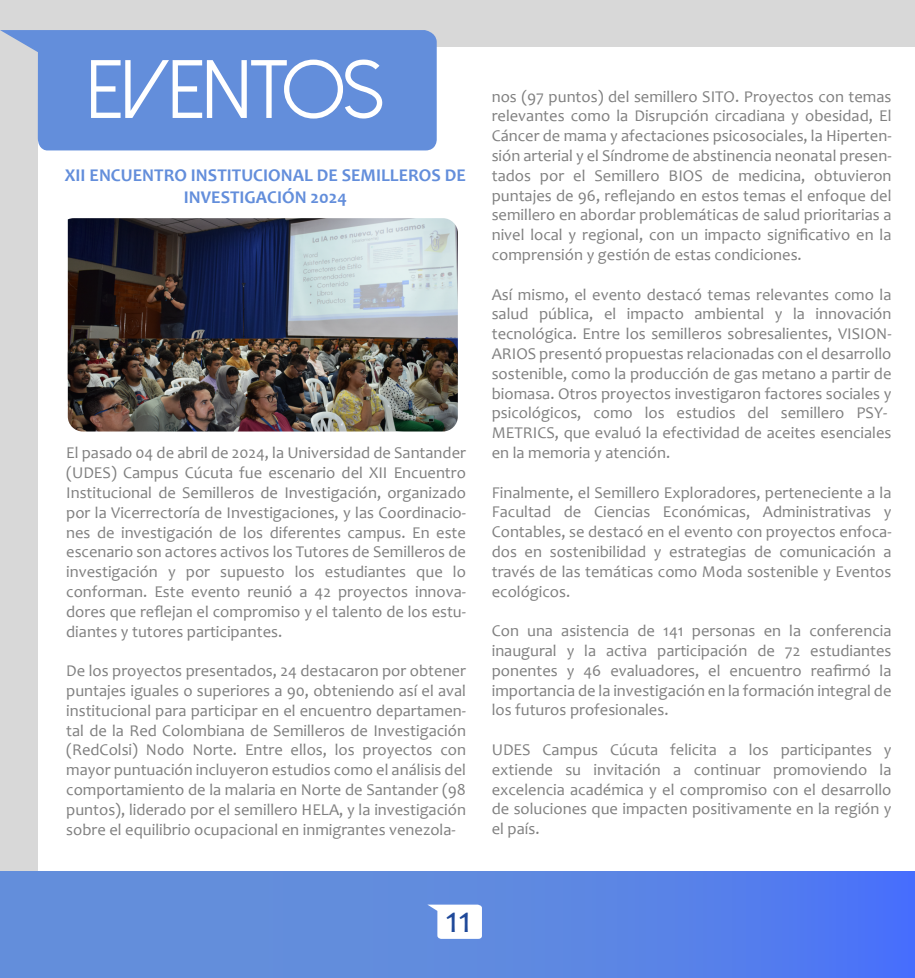
<style>
.page{position:relative;width:915px;height:978px;background:#fff}
.page>*{position:absolute;margin:0;border:0;box-sizing:border-box;transform-origin:0 0}
.t1{font:82.5px "Dolce Vita";color:#fff}
.t2{font:37.5px "Candara";color:#1f4999}
.t3{font:700 18px/21.6px "Candara";color:#638edb;text-align:center}
.t4{font:16.5px/19.8px "Candara";color:#808080;text-align:justify}
</style>
<div class="page">
<div style="left:0;top:0;width:914px;height:47px;background:#d8d8d8"></div>
<div style="left:0;top:47px;width:38px;height:825px;background:#d8d8d8"></div>
<div style="left:0;top:872px;width:914px;height:106px;background:linear-gradient(to right,#6995d4,#5079f2)"></div>
<svg style="left:427px;top:905px;width:55px;height:34px"></svg>
<svg style="left:0;top:30px;width:436px;height:120px;fill:#638edb"></svg>
<img style="left:68px;top:218px;width:389px;height:121px">
<img style="left:68px;top:339px;width:389px;height:93px">
<h1 class="t1" style="left:87px;top:48px;width:297px">EVENTOS</h1>
<p class="t3" style="left:65px;top:164px;width:402px">XII ENCUENTRO INSTITUCIONAL DE SEMILLEROS DE<br>INVESTIGACIÓN 2024</p>
<p class="t4" style="left:66px;top:443px;width:401px">El pasado 04 de abril de 2024, la Universidad de Santander (UDES) Campus Cúcuta fue escenario del XII Encuentro Institucional de Semilleros de Investigación, organizado por la Vicerrectoría de Investigaciones, y las Coordinacio&shy;nes de investigación de los diferentes campus. En este escenario son actores activos los Tutores de Semilleros de investigación y por supuesto los estudiantes que lo conforman. Este evento reunió a 42 proyectos innova&shy;dores que reflejan el compromiso y el talento de los estu&shy;diantes y tutores participantes.</p>
<p class="t4" style="left:66px;top:661px;width:401px">De los proyectos presentados, 24 destacaron por obtener puntajes iguales o superiores a 90, obteniendo así el aval institucional para participar en el encuentro departamen&shy;tal de la Red Colombiana de Semilleros de Investigación (RedColsi) Nodo Norte. Entre ellos, los proyectos con mayor puntuación incluyeron estudios como el análisis del comportamiento de la malaria en Norte de Santander (98 puntos), liderado por el semillero HELA, y la investigación sobre el equilibrio ocupacional en inmigrantes venezola-</p>
<p class="t4" style="left:491px;top:86px;width:401px">nos (97 puntos) del semillero SITO. Proyectos con temas relevantes como la Disrupción circadiana y obesidad, El Cáncer de mama y afectaciones psicosociales, la Hiperten&shy;sión arterial y el Síndrome de abstinencia neonatal presen&shy;tados por el Semillero BIOS de medicina, obtuvieron puntajes de 96, reflejando en estos temas el enfoque del semillero en abordar problemáticas de salud prioritarias a nivel local y regional, con un impacto significativo en la comprensión y gestión de estas condiciones.</p>
<p class="t4" style="left:491px;top:284px;width:401px;text-align:left">Así mismo, el evento destacó temas relevantes como la salud pública, el impacto ambiental y la innovación tecnológica. Entre los semilleros sobresalientes, VISION-ARIOS presentó propuestas relacionadas con el desarrollo sostenible, como la producción de gas metano a partir de biomasa. Otros proyectos investigaron factores sociales y psicológicos, como los estudios del semillero PSY-METRICS, que evaluó la efectividad de aceites esenciales en la memoria y atención.</p>
<p class="t4" style="left:491px;top:482px;width:401px">Finalmente, el Semillero Exploradores, perteneciente a la Facultad de Ciencias Económicas, Administrativas y Contables, se destacó en el evento con proyectos enfoca&shy;dos en sostenibilidad y estrategias de comunicación a través de las temáticas como Moda sostenible y Eventos ecológicos.</p>
<p class="t4" style="left:491px;top:621px;width:401px">Con una asistencia de 141 personas en la conferencia inaugural y la activa participación de 72 estudiantes ponentes y 46 evaluadores, el encuentro reafirmó la importancia de la investigación en la formación integral de los futuros profesionales.</p>
<p class="t4" style="left:491px;top:740px;width:401px">UDES Campus Cúcuta felicita a los participantes y extiende su invitación a continuar promoviendo la excelencia académica y el compromiso con el desarrollo de soluciones que impacten positivamente en la región y el país.</p>
<h2 class="t2" style="left:445px;top:896px;width:28px">11</h2>
</div>
